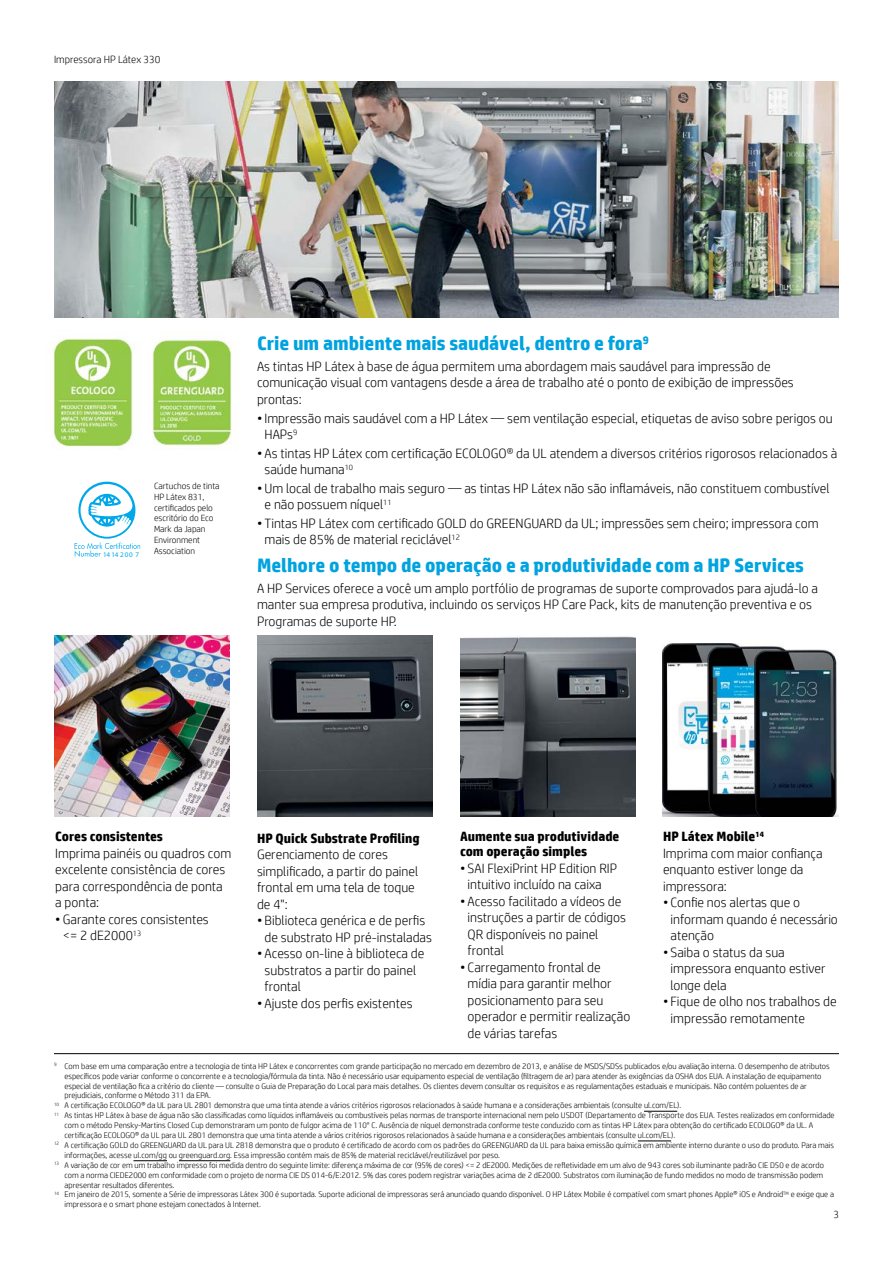
<style>
.page{position:relative;width:893px;height:1263px;background:#fff}
.page>*{position:absolute;margin:0;border:0;box-sizing:border-box;transform-origin:0 0}
.Subhead_14_16_bold_b{font:700 19.5px "HP Simplified";color:#00a3df}
.Body{font:300 13.5px/16.5px "HP Simplified";color:#000}
.Body_before_bullet{font:300 13.5px/16.5px "HP Simplified";color:#000}
.Body_header_bold{font:700 13.5px/15px "HP Simplified";color:#000}
.Title_descriptor{font:300 10.5px "HP Simplified";color:#000}
.Page_number_right{font:300 10.5px "HP Simplified";color:#000}
.footnotes_6_no_guide{font:300 9px/10.8px "HP Simplified";color:#000}
.footnotes_6_no_guide-2{font:300 8.25px/9.9px "HP Simplified";color:#000}
.t1{font:7.05px "Futura Bk";letter-spacing:.115em;color:#00a8ea}
</style>
<div class="page">
<img style="left:257px;top:636px;width:176px;height:181px">
<img style="left:54px;top:636px;width:176px;height:181px">
<img style="left:54px;top:81px;width:785px;height:237px">
<hr style="left:644px;top:1111px;width:33px;height:1px;background:#000">
<hr style="left:638px;top:1141px;width:33px;height:1px;background:#000">
<hr style="left:133px;top:1160px;width:34px;height:1px;background:#000">
<hr style="left:179px;top:1160px;width:51px;height:1px;background:#000">
<img style="left:460px;top:636px;width:176px;height:181px">
<hr style="left:54px;top:1053px;width:785px;height:1px;background:#000">
<svg style="left:75px;top:482px;width:65px;height:75px"></svg>
<img style="left:53px;top:336px;width:182px;height:114px">
<img style="left:663px;top:643px;width:176px;height:174px">
<p class="Title_descriptor" style="left:54px;top:53px;width:108px">Impressora HP Látex 330</p>
<p class="t1" style="left:103px;top:550px;width:37px">1414 200 7</p>
<p class="footnotes_6_no_guide" style="left:154px;top:480px;width:67px">Cartuchos de tinta<br>HP Látex 831, certificados pelo escritório do Eco<br>Mark da Japan<br>Environment<br>Association</p>
<p class="Subhead_14_16_bold_b" style="left:257px;top:332px;width:393px">Crie um ambiente mais saudável, dentro e fora<sup>9</sup></p>
<p class="Body_before_bullet" style="left:257px;top:358px;width:538px">As tintas HP Látex à base de água permitem uma abordagem mais saudável para impressão de comunicação visual com vantagens desde a área de trabalho até o ponto de exibição de impressões prontas:</p>
<p class="Body" style="left:265px;top:409px;width:570px;text-indent:-8px">• Impressão mais saudável com a HP Látex — sem ventilação especial, etiquetas de aviso sobre perigos ou<br>HAPs<sup>9</sup></p>
<p class="Body" style="left:265px;top:445px;width:574px;text-indent:-8px">• As tintas HP Látex com certificação ECOLOGO® da UL atendem a diversos critérios rigorosos relacionados à saúde humana<sup>10</sup></p>
<p class="Body" style="left:265px;top:480px;width:567px;text-indent:-8px">• Um local de trabalho mais seguro — as tintas HP Látex não são inflamáveis, não constituem combustível e não possuem níquel<sup>11</sup></p>
<p class="Body" style="left:265px;top:515px;width:555px;text-indent:-8px">• Tintas HP Látex com certificado GOLD do GREENGUARD da UL; impressões sem cheiro; impressora com mais de 85% de material reciclável<sup>12</sup></p>
<p class="Subhead_14_16_bold_b" style="left:257px;top:554px;width:549px">Melhore o tempo de operação e a produtividade com a HP Services</p>
<p class="Body" style="left:257px;top:580px;width:563px">A HP Services oferece a você um amplo portfólio de programas de suporte comprovados para ajudá-lo a manter sua empresa produtiva, incluindo os serviços HP Care Pack, kits de manutenção preventiva e os<br>Programas de suporte HP.</p>
<p class="Body_header_bold" style="left:55px;top:829px;width:109px">Cores consistentes</p>
<p class="Body_before_bullet" style="left:55px;top:845px;width:177px">Imprima painéis ou quadros com excelente consistência de cores para correspondência de ponta a ponta:</p>
<p class="Body" style="left:63px;top:911px;width:147px;text-indent:-8px">• Garante cores consistentes &lt;= 2 dE2000<sup>13</sup></p>
<p class="Body_header_bold" style="left:257px;top:830px;width:164px">HP Quick Substrate Profiling</p>
<p class="Body_before_bullet" style="left:257px;top:846px;width:163px">Gerenciamento de cores simplificado, a partir do painel frontal em uma tela de toque de 4":</p>
<p class="Body" style="left:257px;top:912px;width:176px;text-align:center">• Biblioteca genérica e de perfis de substrato HP pré-instaladas</p>
<p class="Body" style="left:265px;top:945px;width:161px;text-indent:-8px">• Acesso on-line à biblioteca de substratos a partir do painel frontal</p>
<p class="Body" style="left:257px;top:995px;width:157px">• Ajuste dos perfis existentes</p>
<p class="Body_header_bold" style="left:460px;top:829px;width:161px">Aumente sua produtividade com operação simples</p>
<p class="Body" style="left:460px;top:860px;width:159px;text-align:center">• SAI FlexiPrint HP Edition RIP intuitivo incluído na caixa</p>
<p class="Body" style="left:468px;top:893px;width:160px;text-indent:-8px">• Acesso facilitado a vídeos de instruções a partir de códigos<br>QR disponíveis no painel frontal</p>
<p class="Body" style="left:468px;top:959px;width:164px;text-indent:-8px">• Carregamento frontal de mídia para garantir melhor posicionamento para seu operador e permitir realização de várias tarefas</p>
<p class="Body_header_bold" style="left:663px;top:829px;width:102px">HP Látex Mobile<sup>14</sup></p>
<p class="Body_before_bullet" style="left:663px;top:845px;width:161px">Imprima com maior confiança enquanto estiver longe da impressora:</p>
<p class="Body" style="left:671px;top:894px;width:169px;text-indent:-8px">• Confie nos alertas que o informam quando é necessário atenção</p>
<p class="Body" style="left:671px;top:944px;width:156px;text-indent:-8px">• Saiba o status da sua impressora enquanto estiver longe dela</p>
<p class="Body" style="left:671px;top:993px;width:168px;text-indent:-8px">• Fique de olho nos trabalhos de impressão remotamente</p>
<p class="footnotes_6_no_guide-2" style="left:64px;top:1061px;width:767px;text-indent:-10px"><sup>9</sup> Com base em uma comparação entre a tecnologia de tinta HP Látex e concorrentes com grande participação no mercado em dezembro de 2013, e análise de MSDS/SDSs publicados e/ou avaliação interna. O desempenho de atributos específicos pode variar conforme o concorrente e a tecnologia/fórmula da tinta. Não é necessário usar equipamento especial de ventilação (filtragem de ar) para atender às exigências da OSHA dos EUA. A instalação de equipamento especial de ventilação fica a critério do cliente — consulte o Guia de Preparação do Local para mais detalhes. Os clientes devem consultar os requisitos e as regulamentações estaduais e municipais. Não contém poluentes de ar prejudiciais, conforme o Método 311 da EPA.</p>
<p class="footnotes_6_no_guide-2" style="left:54px;top:1100px;width:629px"><sup>10</sup> A certificação ECOLOGO® da UL para UL 2801 demonstra que uma tinta atende a vários critérios rigorosos relacionados à saúde humana e a considerações ambientais (consulte ul.com/EL).</p>
<p class="footnotes_6_no_guide-2" style="left:64px;top:1110px;width:772px;text-indent:-10px"><sup>11</sup> As tintas HP Látex à base de água não são classificadas como líquidos inflamáveis ou combustíveis pelas normas de transporte internacional nem pelo USDOT (Departamento de Transporte dos EUA. Testes realizados em conformidade com o método Pensky-Martins Closed Cup demonstraram um ponto de fulgor acima de 110° C. Ausência de níquel demonstrada conforme teste conduzido com as tintas HP Látex para obtenção do certificado ECOLOGO® da UL. A certificação ECOLOGO® da UL para UL 2801 demonstra que uma tinta atende a vários critérios rigorosos relacionados à saúde humana e a considerações ambientais (consulte ul.com/EL).</p>
<p class="footnotes_6_no_guide-2" style="left:64px;top:1140px;width:771px;text-indent:-10px"><sup>12</sup> A certificação GOLD do GREENGUARD da UL para UL 2818 demonstra que o produto é certificado de acordo com os padrões do GREENGUARD da UL para baixa emissão química em ambiente interno durante o uso do produto. Para mais informações, acesse ul.com/gg ou greenguard.org. Essa impressão contém mais de 85% de material reciclável/reutilizável por peso.</p>
<p class="footnotes_6_no_guide-2" style="left:64px;top:1160px;width:761px;text-align:justify;text-indent:-10px"><sup>13</sup> A variação de cor em um trabalho impresso foi medida dentro do seguinte limite: diferença máxima de cor (95% de cores) &lt;= 2 dE2000. Medições de refletividade em um alvo de 943 cores sob iluminante padrão CIE D50 e de acordo com a norma CIEDE2000 em conformidade com o projeto de norma CIE DS 014-6/E:2012. 5% das cores podem registrar variações acima de 2 dE2000. Substratos com iluminação de fundo medidos no modo de transmissão podem apresentar resultados diferentes.</p>
<p class="footnotes_6_no_guide-2" style="left:64px;top:1189px;width:771px;text-indent:-10px"><sup>14</sup> Em janeiro de 2015, somente a Série de impressoras Látex 300 é suportada. Suporte adicional de impressoras será anunciado quando disponível. O HP Látex Mobile é compatível com smart phones Apple® iOS e Android<sup>TM</sup> e exige que a impressora e o smart phone estejam conectados à Internet.</p>
<p class="Page_number_right" style="left:833px;top:1208px;width:7px">3</p>
</div>
